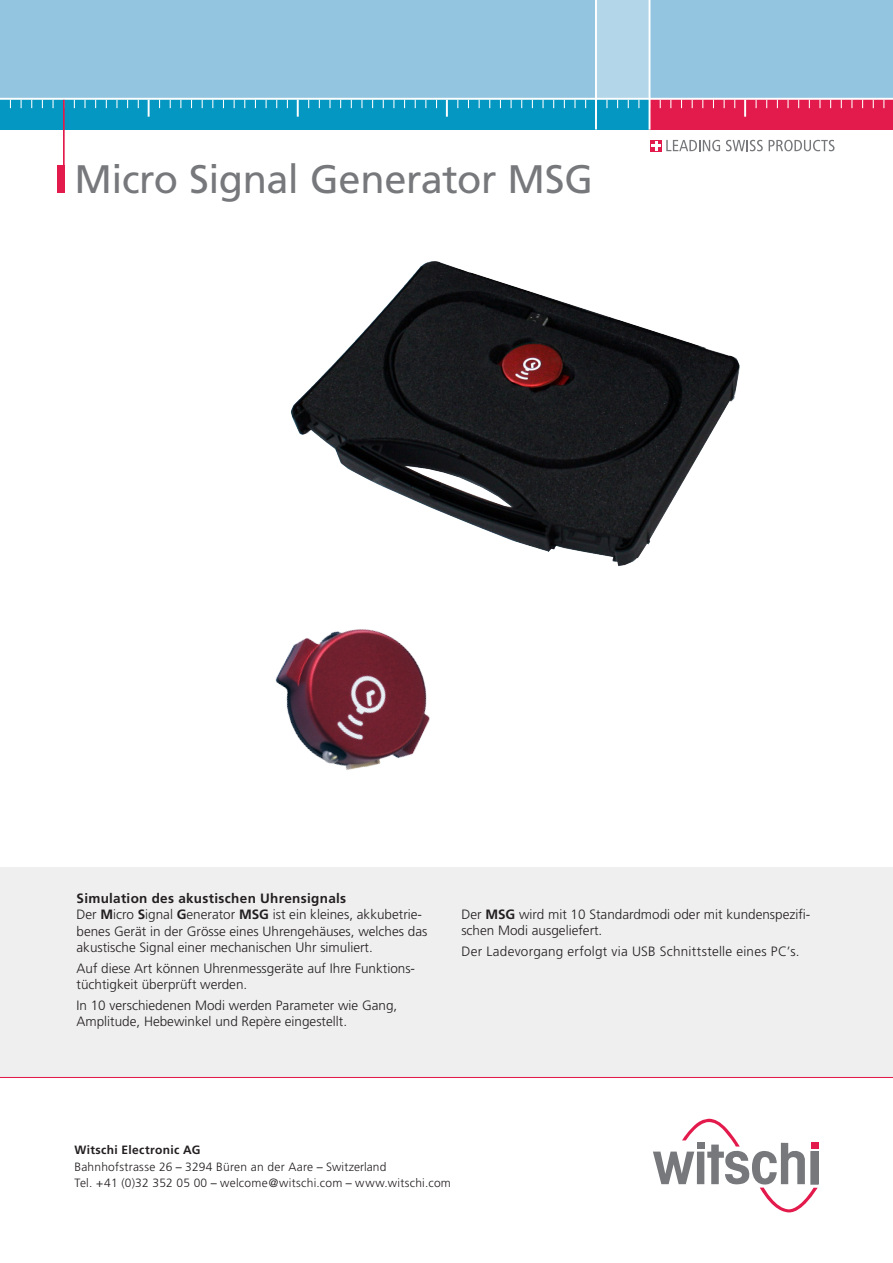
<style>
.page{position:relative;width:893px;height:1263px;background:#fff}
.page>*{position:absolute;margin:0;border:0;box-sizing:border-box;transform-origin:0 0}
._01_HT{font:39.75px "Frutiger";letter-spacing:-.01em;color:#76787b}
._03_GT_Franz{font:300 13.5px/16.2px "Frutiger";color:#231f20}
._03_GT_Franz-2{font:300 13.5px "Frutiger";letter-spacing:.02em;color:#231f20}
._02_UT_schwarz{font:700 13.5px "Frutiger";letter-spacing:.025em;color:#231f20}
._03_GT_Franz-3{font:300 12px "Frutiger";letter-spacing:.02em;color:#231f20}
._03_GT_Franz-4{font:700 12px "Frutiger";letter-spacing:.03em;color:#231f20}
.s1{font-weight:700}
.s2{font-weight:400}
</style>
<div class="page">
<div style="left:0;top:0;width:893px;height:129px;background:#93c5e1"></div>
<div style="left:596px;top:0;width:54px;height:129px;background:#b3d6e9"></div>
<div style="left:0;top:867px;width:893px;height:211px;background:#efeff0"></div>
<div style="left:0;top:98px;width:893px;height:31px;background:#0497c2"></div>
<div style="left:650px;top:98px;width:243px;height:31px;background:#e31a4c"></div>
<svg style="left:446px;top:100px;width:2px;height:17px"></svg>
<svg style="left:297px;top:100px;width:2px;height:17px"></svg>
<svg style="left:148px;top:100px;width:2px;height:17px"></svg>
<svg style="left:744px;top:100px;width:2px;height:17px"></svg>
<svg style="left:787px;top:100px;width:2px;height:8px"></svg>
<svg style="left:542px;top:100px;width:2px;height:8px"></svg>
<svg style="left:329px;top:100px;width:2px;height:8px"></svg>
<svg style="left:84px;top:100px;width:2px;height:8px"></svg>
<hr style="left:0;top:98px;width:893px;height:2px;background:#fff">
<hr style="left:649px;top:0;width:1px;height:130px;background:#fff">
<hr style="left:0;top:1077px;width:893px;height:1px;background:#e31a4c">
<svg style="left:653px;top:1119px;width:165px;height:93px"></svg>
<hr style="left:595px;top:0;width:2px;height:129px;background:#fff">
<div style="left:650px;top:140px;width:12px;height:11px;background:#e31a4c"></div>
<svg style="left:651px;top:140px;width:69px;height:11px"></svg>
<svg style="left:726px;top:140px;width:37px;height:11px"></svg>
<svg style="left:769px;top:140px;width:65px;height:11px"></svg>
<div style="left:57px;top:165px;width:7px;height:27px;background:#e31a4c"></div>
<hr style="left:63px;top:100px;width:2px;height:92px;background:#e31a4c">
<img style="left:275px;top:629px;width:155px;height:141px">
<img style="left:291px;top:261px;width:449px;height:305px">
<p class="_01_HT" style="left:74px;top:155px;width:520px">Micro Signal Generator MSG</p>
<p class="_02_UT_schwarz" style="left:77px;top:890px;width:271px">Simulation des akustischen Uhrensignals</p>
<p class="_03_GT_Franz" style="left:77px;top:907px;width:352px">Der <span class="s1">M</span>icro <span class="s1">S</span>ignal <span class="s1">G</span>enerator <span class="s1">MSG</span> ist ein kleines, akkubetrie&shy;benes Gerät in der Grösse eines Uhrengehäuses, welches das akustische Signal einer mechanischen Uhr simuliert.</p>
<p class="_03_GT_Franz" style="left:77px;top:960px;width:340px">Auf diese Art können Uhrenmessgeräte auf Ihre Funktions&shy;tüchtigkeit überprüft werden.</p>
<p class="_03_GT_Franz" style="left:77px;top:997px;width:322px">In 10 verschiedenen Modi werden Parameter wie Gang,<br>Amplitude, Hebewinkel und Repère eingestellt.</p>
<p class="_03_GT_Franz" style="left:461px;top:907px;width:351px">Der <span class="s1">MSG</span> wird mit 10 Standardmodi oder mit kundenspezifi&shy;schen Modi ausgeliefert.</p>
<p class="_03_GT_Franz-2" style="left:461px;top:944px;width:340px">Der Ladevorgang erfolgt via USB Schnittstelle eines PC’s.</p>
<p class="_03_GT_Franz-4" style="left:74px;top:1143px;width:128px">Witschi Electronic AG</p>
<p class="_03_GT_Franz-3" style="left:74px;top:1160px;width:313px">Bahnhofstrasse 26 <span class="s2">–</span> 3294 Büren an der Aare <span class="s2">–</span> Switzerland</p>
<p class="_03_GT_Franz-3" style="left:74px;top:1176px;width:378px">Tel. +41 (0)32 352 05 00 <span class="s2">–</span> welcome@witschi.com <span class="s2">–</span> www.witschi.com</p>
</div>
